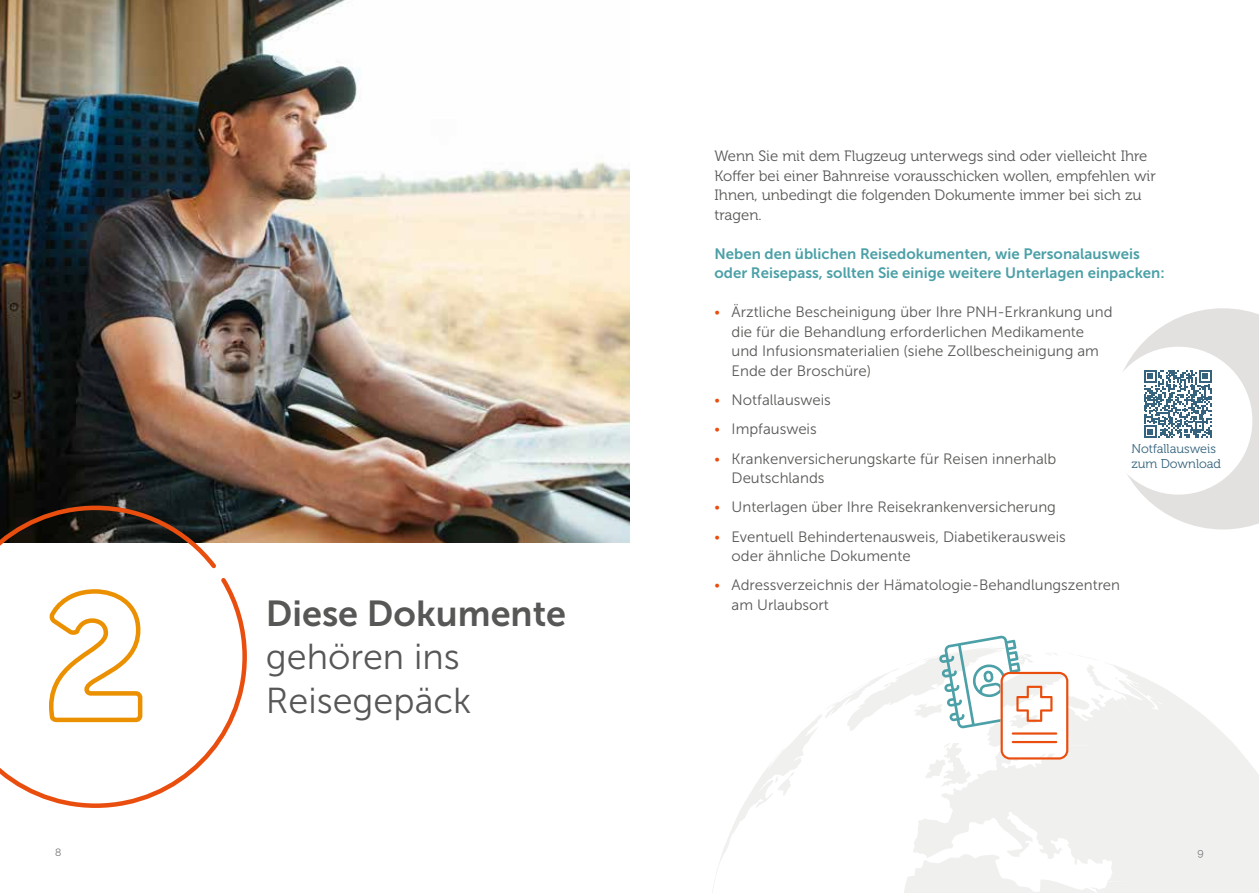
<style>
.page{position:relative;width:1259px;height:893px;background:#fff}
.page>*{position:absolute;margin:0;border:0;box-sizing:border-box;transform-origin:0 0}
.t1{font:36px/43.5px "Museo Sans 300";color:#575756}
.t2{font:36px "Museo Sans 700";color:#575756}
.t3{font:15px/19.5px "Museo Sans 300";color:#585955}
.t4{font:15px/19.5px "Museo 300";color:#585955}
.t5{font:15px/19.5px "Museo Sans 700";color:#4ca0a7}
.t6{font:12.75px/15px "Museo 300";color:#34637d}
.t7{font:10.5px "Raleway";color:#777377}
.s1{font-family:"Museo 100";font-style:italic;color:#e94e0f}
</style>
<div class="page">
<img style="left:0;top:0;width:629px;height:542px">
<svg style="left:0;top:503px;width:249px;height:305px"></svg>
<svg style="left:47px;top:587px;width:98px;height:137px"></svg>
<svg style="left:712px;top:657px;width:547px;height:236px"></svg>
<svg style="left:939px;top:635px;width:129px;height:124px"></svg>
<hr style="left:1011px;top:732px;width:46px;height:3px;background:#e94e0f">
<hr style="left:1011px;top:741px;width:46px;height:2px;background:#e94e0f">
<svg style="left:1123px;top:308px;width:136px;height:221px"></svg>
<h1 class="t2" style="left:266px;top:593px;width:302px">Diese Dokumente</h1>
<h1 class="t1" style="left:266px;top:635px;width:207px">gehören ins<br>Reisegepäck</h1>
<p class="t4" style="left:714px;top:147px;width:443px">Wenn Sie mit dem Flugzeug unterwegs sind oder vielleicht Ihre Koffer bei einer Bahnreise vorausschicken wollen, empfehlen wir Ihnen, unbedingt die folgenden Dokumente immer bei sich zu tragen.</p>
<p class="t5" style="left:714px;top:244px;width:451px">Neben den üblichen Reisedokumenten, wie Personalausweis oder Reisepass, sollten Sie einige weitere Unterlagen einpacken:</p>
<p class="t3" style="left:731px;top:302px;width:382px;text-indent:-17px"><span class="s1">•</span> Ärztliche Bescheinigung über Ihre PNH-Erkrankung und die für die Behandlung erforderlichen Medikamente und Infusionsmaterialien (siehe Zollbescheinigung am Ende der Broschüre)</p>
<p class="t3" style="left:714px;top:390px;width:118px"><span class="s1">•</span> Notfallausweis</p>
<p class="t3" style="left:714px;top:419px;width:104px"><span class="s1">•</span> Impfausweis</p>
<p class="t3" style="left:731px;top:449px;width:326px;text-indent:-17px"><span class="s1">•</span> Krankenversicherungskarte für Reisen innerhalb<br>Deutschlands</p>
<p class="t3" style="left:714px;top:497px;width:343px"><span class="s1">•</span> Unterlagen über Ihre Reisekrankenversicherung</p>
<p class="t3" style="left:731px;top:527px;width:336px;text-indent:-17px"><span class="s1">•</span> Eventuell Behindertenausweis, Diabetikerausweis oder ähnliche Dokumente</p>
<p class="t3" style="left:731px;top:575px;width:390px;text-indent:-17px"><span class="s1">•</span> Adressverzeichnis der Hämatologie-Behandlungszentren am Urlaubsort</p>
<p class="t6" style="left:1131px;top:442px;width:91px">Notfallausweis zum Download</p>
<p class="t7" style="left:55px;top:846px;width:8px">8</p>
<p class="t7" style="left:1197px;top:846px;width:8px">9</p>
</div>
